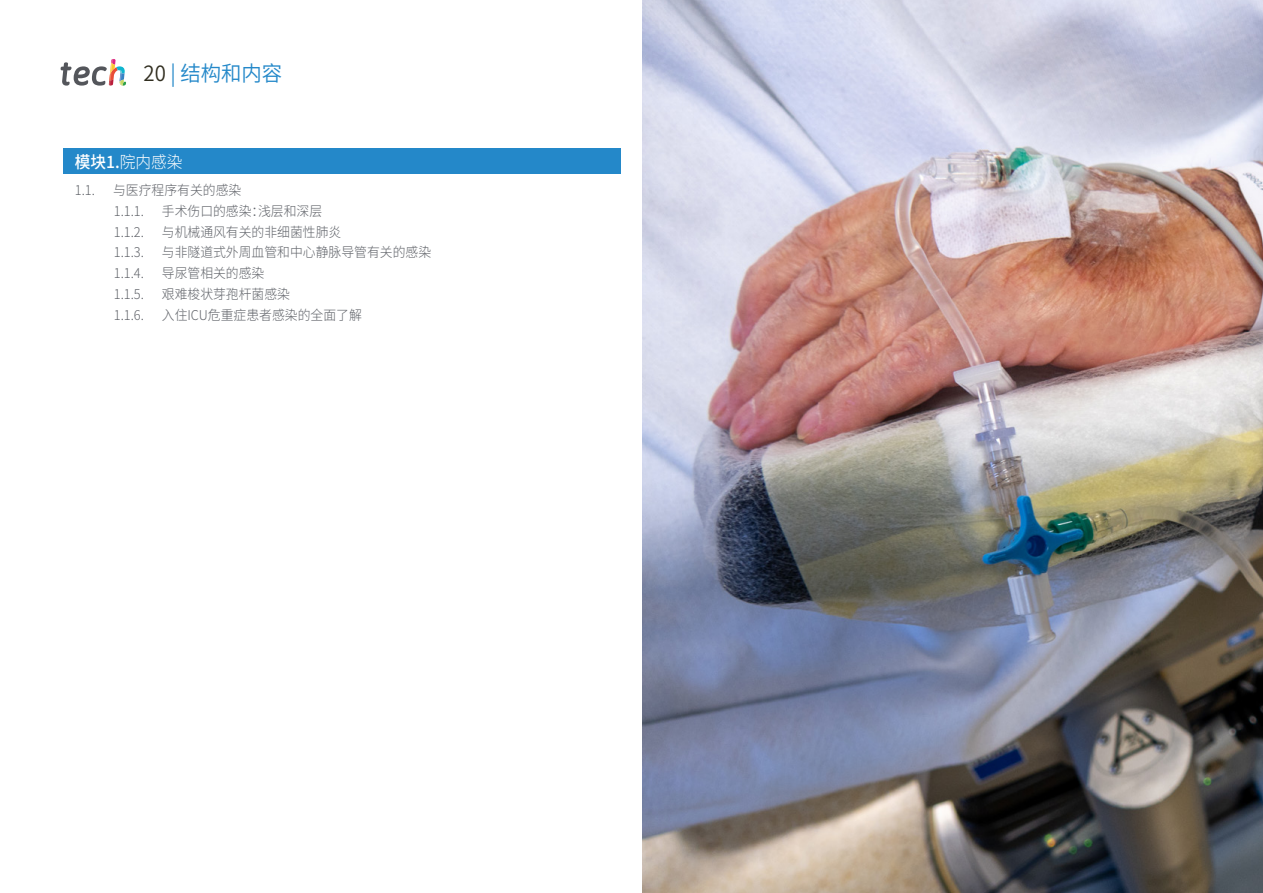
<style>
.page{position:relative;width:1263px;height:893px;background:#fff}
.page>*{position:absolute;margin:0;border:0;box-sizing:border-box;transform-origin:0 0}
.t1{font:21px "Source Han Sans CN";color:#2488c9}
.t2{font:500 16.5px "Source Han Sans CN";color:#fff;scale:.95 1}
.t3{font:300 13.5px/20.7px "Source Han Sans CN";color:#61646a;scale:.95 1}
.s1{color:#312e20}
.s2{font-weight:300}
</style>
<div class="page">
<div style="left:64px;top:148px;width:557px;height:26px;background:#2488c9"></div>
<svg style="left:61px;top:59px;width:65px;height:27px"></svg>
<img style="left:642px;top:0;width:621px;height:893px">
<h1 class="t1" style="left:144px;top:61px;width:140px"><span class="s1">20</span> | 结构和内容</h1>
<p class="t2" style="left:75px;top:153px;width:115px">模块1.<span class="s2">院内感染</span></p>
<p class="t3" style="left:75px;top:180px;width:23px">1.1.</p>
<p class="t3" style="left:113px;top:180px;width:136px">与医疗程序有关的感染<br>1.1.1.</p>
<p class="t3" style="left:162px;top:201px;width:170px">手术伤口的感染：浅层和深层</p>
<p class="t3" style="left:114px;top:222px;width:33px">1.1.2.</p>
<p class="t3" style="left:162px;top:222px;width:190px">与机械通风有关的非细菌性肺炎</p>
<p class="t3" style="left:114px;top:242px;width:33px">1.1.3.</p>
<p class="t3" style="left:162px;top:242px;width:285px">与非隧道式外周血管和中心静脉导管有关的感染</p>
<p class="t3" style="left:114px;top:263px;width:33px">1.1.4.</p>
<p class="t3" style="left:162px;top:263px;width:109px">导尿管相关的感染</p>
<p class="t3" style="left:114px;top:284px;width:33px">1.1.5.</p>
<p class="t3" style="left:162px;top:284px;width:136px">艰难梭状芽孢杆菌感染</p>
<p class="t3" style="left:114px;top:305px;width:33px">1.1.6.</p>
<p class="t3" style="left:162px;top:305px;width:212px">入住ICU危重症患者感染的全面了解</p>
</div>
